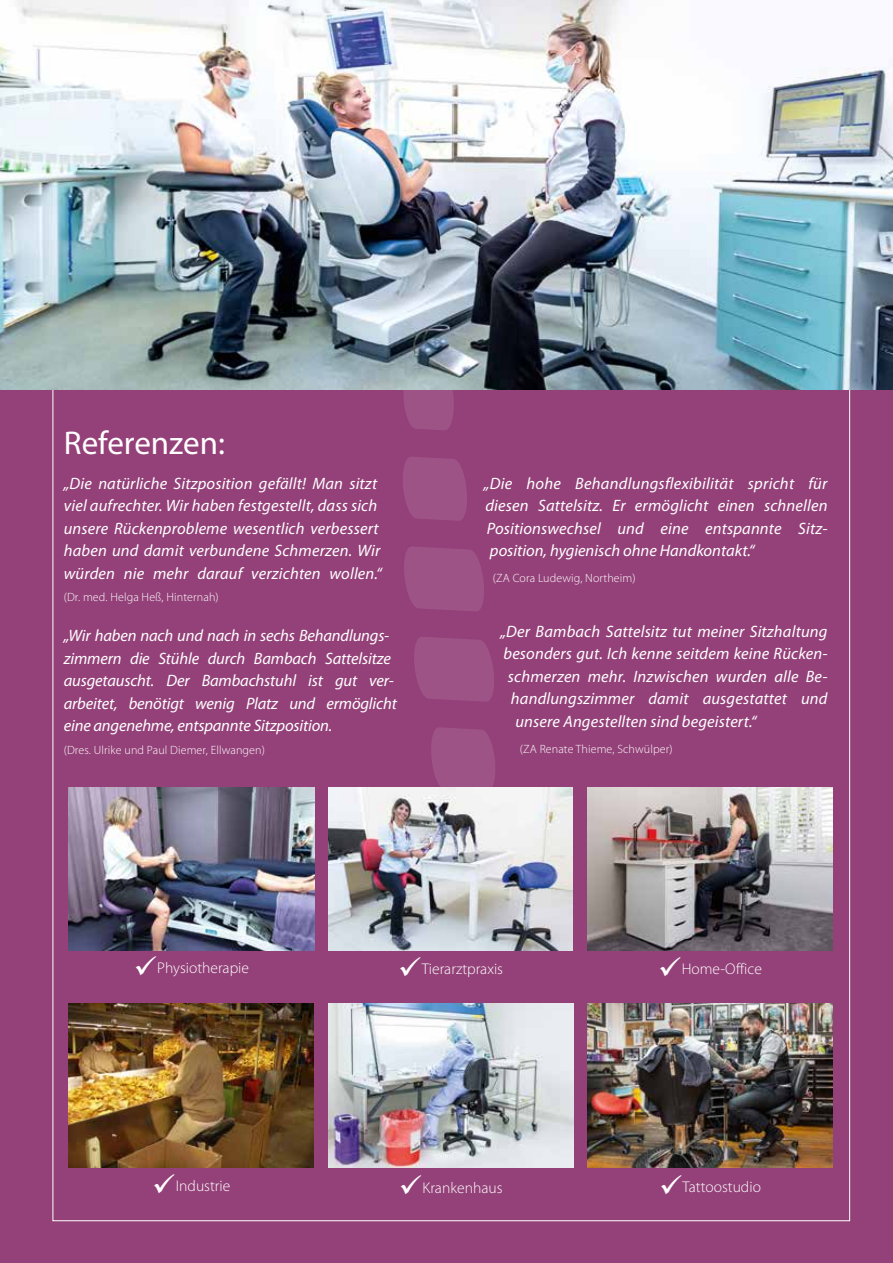
<style>
.page{position:relative;width:893px;height:1263px;background:#944179}
.page>*{position:absolute;margin:0;border:0;box-sizing:border-box;transform-origin:0 0}
.t1{font:33px "Myriad Pro";color:#fff}
.t2{font:italic 16.5px/22.5px "Myriad Pro";letter-spacing:.01em;color:#fff}
.t3{font:italic 16.5px/22.5px "Myriad Pro";letter-spacing:-.01em;color:#fff}
.t4{font:300 15.6px "Myriad Pro";color:#fff}
.t5{font:300 12px "Myriad Pro";letter-spacing:.01em;color:#fff}
</style>
<div class="page">
<svg style="left:404px;top:547px;width:80px;height:64px;background:#9c5184"></svg>
<svg style="left:403px;top:457px;width:64px;height:64px;background:#9c5084"></svg>
<svg style="left:403px;top:390px;width:51px;height:40px;background:#9c5184"></svg>
<svg style="left:414px;top:637px;width:80px;height:65px;background:#9c5084"></svg>
<svg style="left:430px;top:727px;width:67px;height:61px"></svg>
<img style="left:0;top:0;width:893px;height:390px">
<img style="left:69px;top:1004px;width:245px;height:163px">
<img style="left:328px;top:1004px;width:245px;height:163px">
<img style="left:587px;top:1004px;width:246px;height:163px">
<img style="left:328px;top:788px;width:245px;height:163px">
<img style="left:587px;top:788px;width:245px;height:163px">
<img style="left:68px;top:788px;width:246px;height:163px">
<h1 class="t1" style="left:64px;top:422px;width:163px">Referenzen:</h1>
<p class="t2" style="left:64px;top:472px;width:320px">„Die natürliche Sitzposition gefällt! Man sitzt viel aufrechter. Wir haben festgestellt, dass sich unsere Rückenprobleme wesentlich verbessert haben und damit verbundene Schmerzen. Wir würden nie mehr darauf verzichten wollen.“</p>
<p class="t5" style="left:64px;top:590px;width:156px">(Dr. med. Helga Heß, Hinternah)</p>
<p class="t3" style="left:64px;top:624px;width:335px">„Wir haben nach und nach in sechs Behandlungs&shy;zimmern die Stühle durch Bambach Sattelsitze ausgetauscht. Der Bambachstuhl ist gut ver&shy;arbeitet, benötigt wenig Platz und ermöglicht eine angenehme, entspannte Sitzposition.</p>
<p class="t5" style="left:64px;top:742px;width:203px">(Dres. Ulrike und Paul Diemer, Ellwangen)</p>
<p class="t2" style="left:484px;top:471px;width:345px;text-align:justify">„Die hohe Behandlungsflexibilität spricht für diesen Sattelsitz. Er ermöglicht einen schnellen Positionswechsel und eine entspannte Sitz&shy;position, hygienisch ohne Handkontakt.“</p>
<p class="t5" style="left:493px;top:571px;width:144px">(ZA Cora Ludewig, Northeim)</p>
<p class="t2" style="left:500px;top:619px;width:328px">„Der Bambach Sattelsitz tut meiner Sitzhaltung</p>
<p class="t2" style="left:503px;top:642px;width:326px">besonders gut. Ich kenne seitdem keine Rücken-</p>
<p class="t2" style="left:508px;top:664px;width:321px">schmerzen mehr. Inzwischen wurden alle Be-</p>
<p class="t2" style="left:511px;top:687px;width:318px">handlungszimmer damit ausgestattet und</p>
<p class="t2" style="left:515px;top:709px;width:242px">unsere Angestellten sind begeistert.“</p>
<p class="t5" style="left:520px;top:741px;width:154px">(ZA Renate Thieme, Schwülper)</p>
<p class="t4" style="left:134px;top:959px;width:117px">✓Physiotherapie</p>
<p class="t4" style="left:398px;top:960px;width:106px">✓Tierarztpraxis</p>
<p class="t4" style="left:658px;top:960px;width:105px">✓Home-Office</p>
<p class="t4" style="left:152px;top:1177px;width:80px">✓Industrie</p>
<p class="t4" style="left:399px;top:1178px;width:105px">✓Krankenhaus</p>
<p class="t4" style="left:659px;top:1178px;width:103px">✓Tattoostudio</p>
</div>
